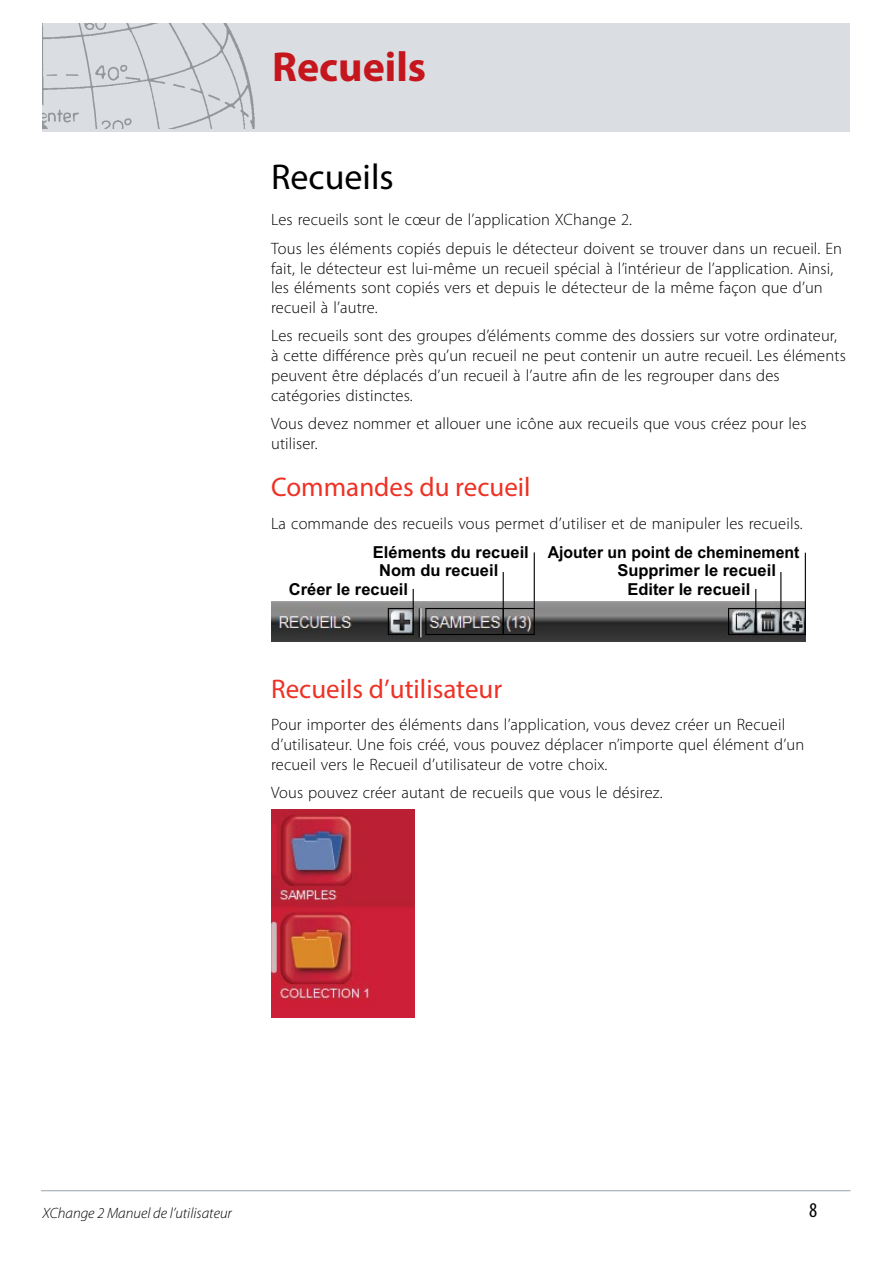
<style>
.page{position:relative;width:893px;height:1263px;background:#fff}
.page>*{position:absolute;margin:0;border:0;box-sizing:border-box;transform-origin:0 0}
.t1{font:700 42px "Myriad Pro";color:#c4161c}
.t2{font:36px "Myriad Pro";color:#000}
.t3{font:27px "Myriad Pro";color:#ee3124}
.t4{font:condensed 21px "Myriad Pro";color:#000}
.t5{font:300 16.5px/19.8px "Myriad Pro";letter-spacing:.01em;color:#000}
.t6{font:700 16.5px "Arial";color:#000}
.t7{font:italic 300 15px "Myriad Pro";color:#000}
</style>
<div class="page">
<div style="left:43px;top:23px;width:807px;height:109px;background:#dadde1"></div>
<img style="left:43px;top:23px;width:211px;height:106px">
<hr style="left:41px;top:1190px;width:809px;height:1px;background:#a0adb7">
<img style="left:271px;top:601px;width:535px;height:40px">
<svg style="left:413px;top:589px;width:1px;height:19px"></svg>
<hr style="left:503px;top:572px;width:1px;height:37px;background:#000">
<hr style="left:534px;top:552px;width:1px;height:57px;background:#000">
<hr style="left:805px;top:553px;width:1px;height:56px;background:#000">
<hr style="left:780px;top:572px;width:1px;height:36px;background:#000">
<svg style="left:755px;top:589px;width:1px;height:19px"></svg>
<div style="left:388px;top:608px;width:26px;height:27px;border:1px solid #000"></div>
<div style="left:425px;top:608px;width:79px;height:27px;border:1px solid #000"></div>
<div style="left:503px;top:608px;width:32px;height:27px;border:1px solid #000"></div>
<div style="left:728px;top:608px;width:28px;height:27px;border:1px solid #000"></div>
<div style="left:755px;top:608px;width:26px;height:27px;border:1px solid #000"></div>
<div style="left:780px;top:608px;width:26px;height:27px;border:1px solid #000"></div>
<img style="left:271px;top:810px;width:144px;height:207px">
<h1 class="t1" style="left:272px;top:39px;width:155px">Recueils</h1>
<h2 class="t2" style="left:271px;top:154px;width:124px">Recueils</h2>
<p class="t5" style="left:271px;top:206px;width:572px;line-height:28.3px">Les recueils sont le cœur de l’application XChange 2.<br>Tous les éléments copiés depuis le détecteur doivent se trouver dans un recueil. En</p>
<p class="t5" style="left:271px;top:258px;width:564px">fait, le détecteur est lui-même un recueil spécial à l’intérieur de l’application. Ainsi, les éléments sont copiés vers et depuis le détecteur de la même façon que d’un recueil à l’autre.</p>
<p class="t5" style="left:271px;top:326px;width:576px">Les recueils sont des groupes d’éléments comme des dossiers sur votre ordinateur, à cette différence près qu’un recueil ne peut contenir un autre recueil. Les éléments peuvent être déplacés d’un recueil à l’autre afin de les regrouper dans des catégories distinctes.</p>
<p class="t5" style="left:271px;top:414px;width:537px">Vous devez nommer et allouer une icône aux recueils que vous créez pour les utiliser.</p>
<h3 class="t3" style="left:271px;top:470px;width:261px">Commandes du recueil</h3>
<p class="t5" style="left:271px;top:514px;width:533px">La commande des recueils vous permet d’utiliser et de manipuler les recueils.</p>
<p class="t6" style="left:373px;top:543px;width:428px">Eléments du recueil Ajouter un point de cheminement</p>
<p class="t6" style="left:617px;top:561px;width:160px">Supprimer le recueil</p>
<p class="t6" style="left:627px;top:579px;width:124px">Editer le recueil</p>
<p class="t6" style="left:379px;top:561px;width:121px">Nom du recueil</p>
<p class="t6" style="left:289px;top:579px;width:121px">Créer le recueil</p>
<h3 class="t3" style="left:271px;top:672px;width:233px">Recueils d’utilisateur</h3>
<p class="t5" style="left:271px;top:715px;width:535px">Pour importer des éléments dans l’application, vous devez créer un Recueil d’utilisateur. Une fois créé, vous pouvez déplacer n’importe quel élément d’un recueil vers le Recueil d’utilisateur de votre choix.</p>
<p class="t5" style="left:271px;top:783px;width:393px">Vous pouvez créer autant de recueils que vous le désirez.</p>
<p class="t7" style="left:43px;top:1205px;width:191px">XChange 2 Manuel de l’utilisateur</p>
<p class="t4" style="left:809px;top:1197px;width:10px">8</p>
</div>
